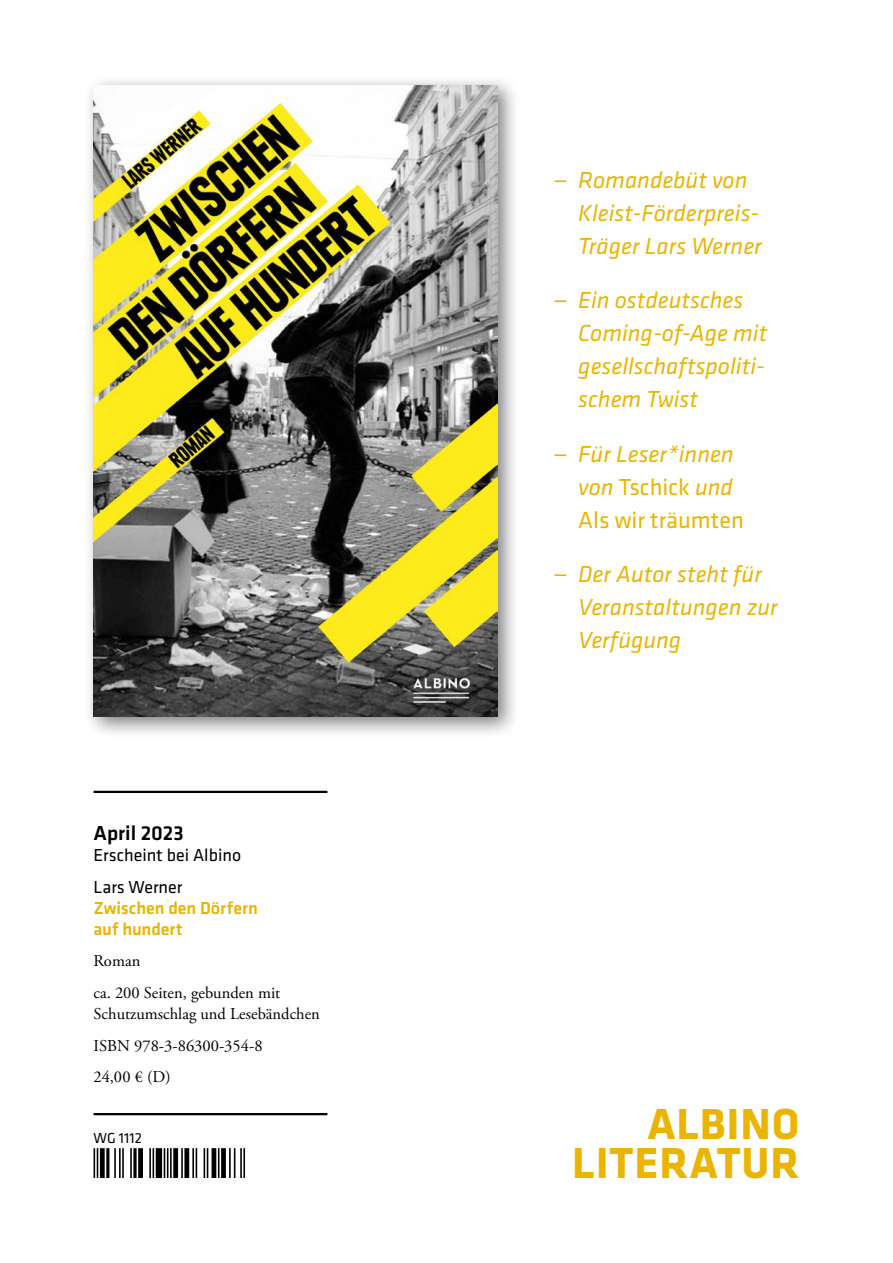
<style>
.page{position:relative;width:893px;height:1263px;background:#fff}
.page>*{position:absolute;margin:0;border:0;box-sizing:border-box;transform-origin:0 0}
.t1{font:700 45px/39px "Klavika";letter-spacing:.02em;color:#eab500;text-align:right}
.t2{font:italic 24px/33px "Klavika";color:#eab500}
.t3{font:500 21px "Klavika";color:#000}
.t4{font:18px/31.7px "Klavika";color:#000}
.t5{font:500 18px/21px "Klavika";color:#eab500}
.t6{font:16.5px/31.7px "Adobe Garamond Pro";color:#000}
.t7{font:15px "Klavika";color:#000}
.s1{font-style:normal}
</style>
<div class="page">
<svg style="left:93px;top:1148px;width:152px;height:30px"></svg>
<hr style="left:94px;top:791px;width:233px;height:2px;background:#000">
<hr style="left:94px;top:1113px;width:233px;height:2px;background:#000">
<div style="left:83px;top:75px;width:437px;height:664px;background:#000;opacity:.5"></div>
<img style="left:94px;top:85px;width:403px;height:632px">
<p class="t3" style="left:94px;top:822px;width:92px">April 2023</p>
<p class="t4" style="left:94px;top:840px;width:149px">Erscheint bei Albino<br>Lars Werner</p>
<p class="t5" style="left:94px;top:897px;width:166px">Zwischen den Dörfern auf hundert</p>
<p class="t6" style="left:94px;top:946px;width:188px">Roman<br>ca. 200 Seiten, gebunden mit</p>
<p class="t6" style="left:94px;top:998px;width:228px">Schutzumschlag und Lesebändchen<br>ISBN 978-3-86300-354-8<br>24,00 € (D)</p>
<p class="t7" style="left:94px;top:1130px;width:50px">WG 1112</p>
<p class="t2" style="left:578px;top:164px;width:185px;text-indent:-26px">— Romandebüt von<br>Kleist-Förderpreis-<br>Träger Lars Werner</p>
<p class="t2" style="left:578px;top:284px;width:191px;text-indent:-26px">— Ein ostdeutsches<br>Coming-of-Age mit gesellschaftspoliti&shy;schem Twist</p>
<p class="t2" style="left:578px;top:438px;width:167px;text-indent:-26px">— Für Leser*innen von <span class="s1">Tschick</span> und<br><span class="s1">Als wir träumten</span></p>
<p class="t2" style="left:578px;top:558px;width:201px;text-indent:-26px">— Der Autor steht für<br>Veranstaltungen zur<br>Verfügung</p>
<h1 class="t1" style="left:572px;top:1105px;width:229px">ALBINO<br>LITERATUR</h1>
</div>
